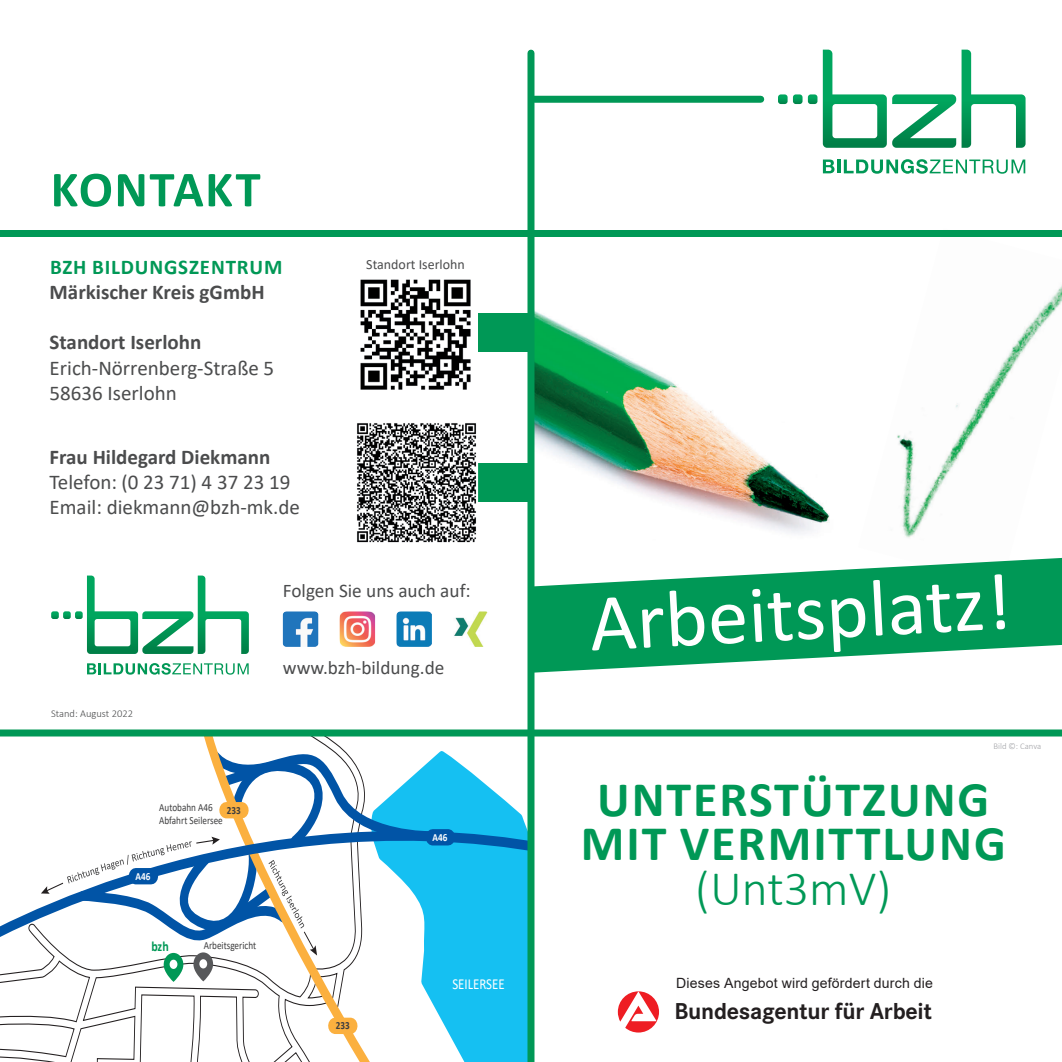
<style>
.page{position:relative;width:1062px;height:1062px;background:#fff}
.page>*{position:absolute;margin:0;border:0;box-sizing:border-box;transform-origin:0 0}
.t1{font:81.38px "Calibri";color:#fff}
.t2{font:700 50.75px "Calibri";letter-spacing:.03em;color:#009856}
.t3{font:700 50.05px/44.4px "Calibri";letter-spacing:.04em;color:#009856;text-align:center}
.t4{font:300 50.05px "Calibri";color:#009856}
.t5{font:700 23.8px "Corporate S";letter-spacing:-.01em;color:#231f20}
.t6{font:21px/25.2px "Calibri";color:#4b4c4d}
.t7{font:700 21px "Calibri";color:#4b4c4d}
.t8{font:700 21px "Calibri";letter-spacing:.04em;color:#009856}
.t9{font:19.25px "Calibri";color:#4b4c4d}
.t10{font:15.22px "Calibri";color:#fff;scale:.84 1}
.t11{font:14.17px "Arial";letter-spacing:.015em;color:#231f20}
.t12{font:700 14.17px "Calibri";color:#009856;scale:.84 1}
.t13{font:14px "Calibri";color:#4b4c4d}
.t14{font:10.85px/13.1px "Calibri";color:#3e3e3f;scale:.84 1}
.t15{font:700 10.85px "Calibri";color:#fff;scale:.84 1}
.t16{font:700 10.85px "Calibri";color:#3e3e3f;scale:.84 1}
.t17{font:300 10.5px "Calibri";color:#4b4c4d}
.t18{font:300 8.75px "Calibri";color:#a2a3a7}
</style>
<div class="page">
<img style="left:897px;top:284px;width:165px;height:274px">
<svg style="left:534px;top:558px;width:528px;height:114px;fill:#009856"></svg>
<img style="left:534px;top:292px;width:296px;height:264px">
<div style="left:409px;top:464px;width:122px;height:38px;background:#009856"></div>
<img style="left:357px;top:423px;width:121px;height:120px">
<div style="left:534px;top:96px;width:226px;height:7px;background:#009856"></div>
<svg style="left:421px;top:751px;width:106px;height:311px"></svg>
<svg style="left:0;top:736px;width:192px;height:326px"></svg>
<svg style="left:192px;top:736px;width:222px;height:326px"></svg>
<svg style="left:0;top:787px;width:527px;height:180px"></svg>
<div style="left:432px;top:829px;width:16px;height:15px;background:#0154a6"></div>
<div style="left:335px;top:1018px;width:16px;height:15px;background:#fbb03f"></div>
<svg style="left:41px;top:742px;width:400px;height:240px"></svg>
<div style="left:527px;top:53px;width:7px;height:1009px;background:#009856"></div>
<div style="left:0;top:729px;width:1062px;height:7px;background:#009856"></div>
<svg style="left:808px;top:50px;width:78px;height:98px"></svg>
<svg style="left:793px;top:94px;width:9px;height:10px"></svg>
<svg style="left:778px;top:94px;width:9px;height:10px"></svg>
<svg style="left:892px;top:50px;width:133px;height:98px"></svg>
<svg style="left:823px;top:159px;width:11px;height:14px"></svg>
<hr style="left:837px;top:159px;width:3px;height:14px;background:#009856">
<svg style="left:843px;top:159px;width:182px;height:15px"></svg>
<div style="left:0;top:230px;width:1062px;height:7px;background:#009856"></div>
<svg style="left:51px;top:575px;width:198px;height:79px"></svg>
<svg style="left:87px;top:663px;width:162px;height:11px"></svg>
<div style="left:409px;top:313px;width:122px;height:38px;background:#009856"></div>
<img style="left:360px;top:279px;width:117px;height:111px">
<img style="left:283px;top:611px;width:35px;height:36px">
<img style="left:340px;top:611px;width:35px;height:36px">
<img style="left:396px;top:611px;width:36px;height:36px">
<img style="left:454px;top:611px;width:34px;height:36px">
<svg style="left:618px;top:991px;width:41px;height:41px"></svg>
<h2 class="t2" style="left:51px;top:153px;width:211px">KONTAKT</h2>
<p class="t8" style="left:50px;top:252px;width:234px">BZH BILDUNGSZENTRUM</p>
<p class="t7" style="left:50px;top:277px;width:216px">Märkischer Kreis gGmbH</p>
<p class="t7" style="left:50px;top:327px;width:153px">Standort Iserlohn</p>
<p class="t6" style="left:50px;top:354px;width:226px">Erich-Nörrenberg-Straße 5<br>58636 Iserlohn</p>
<p class="t7" style="left:50px;top:442px;width:222px">Frau Hildegard Diekmann</p>
<p class="t6" style="left:50px;top:468px;width:252px">Telefon: (0 23 71) 4 37 23 19<br>Email: diekmann@bzh-mk.de</p>
<p class="t13" style="left:366px;top:254px;width:100px">Standort Iserlohn</p>
<p class="t9" style="left:283px;top:577px;width:189px">Folgen Sie uns auch auf:</p>
<p class="t17" style="left:51px;top:707px;width:83px">Stand: August 2022</p>
<p class="t9" style="left:283px;top:654px;width:163px">www.bzh-bildung.de</p>
<p class="t14" style="left:159px;top:800px;width:77px">Autobahn A46<br>Abfahrt Seilersee</p>
<p class="t16" style="left:227px;top:802px;width:18px">233</p>
<p class="t15" style="left:136px;top:868px;width:19px">A46</p>
<p class="t12" style="left:151px;top:936px;width:22px">bzh</p>
<p class="t14" style="left:204px;top:938px;width:64px">Arbeitsgericht</p>
<p class="t16" style="left:336px;top:1017px;width:18px">233</p>
<p class="t15" style="left:432px;top:829px;width:19px">A46</p>
<p class="t10" style="left:452px;top:973px;width:64px">SEILERSEE</p>
<h1 class="t1" style="left:586px;top:567px;width:424px;rotate:-3deg">Arbeitsplatz!</h1>
<p class="t18" style="left:993px;top:741px;width:49px">Bild ©: Canva</p>
<h3 class="t3" style="left:581px;top:776px;width:426px">UNTERSTÜTZUNG<br>MIT VERMITTLUNG</h3>
<h3 class="t4" style="left:695px;top:857px;width:198px">(Unt3mV)</h3>
<p class="t11" style="left:676px;top:973px;width:258px">Dieses Angebot wird gefördert durch die</p>
<p class="t5" style="left:674px;top:997px;width:259px">Bundesagentur für Arbeit</p>
</div>
